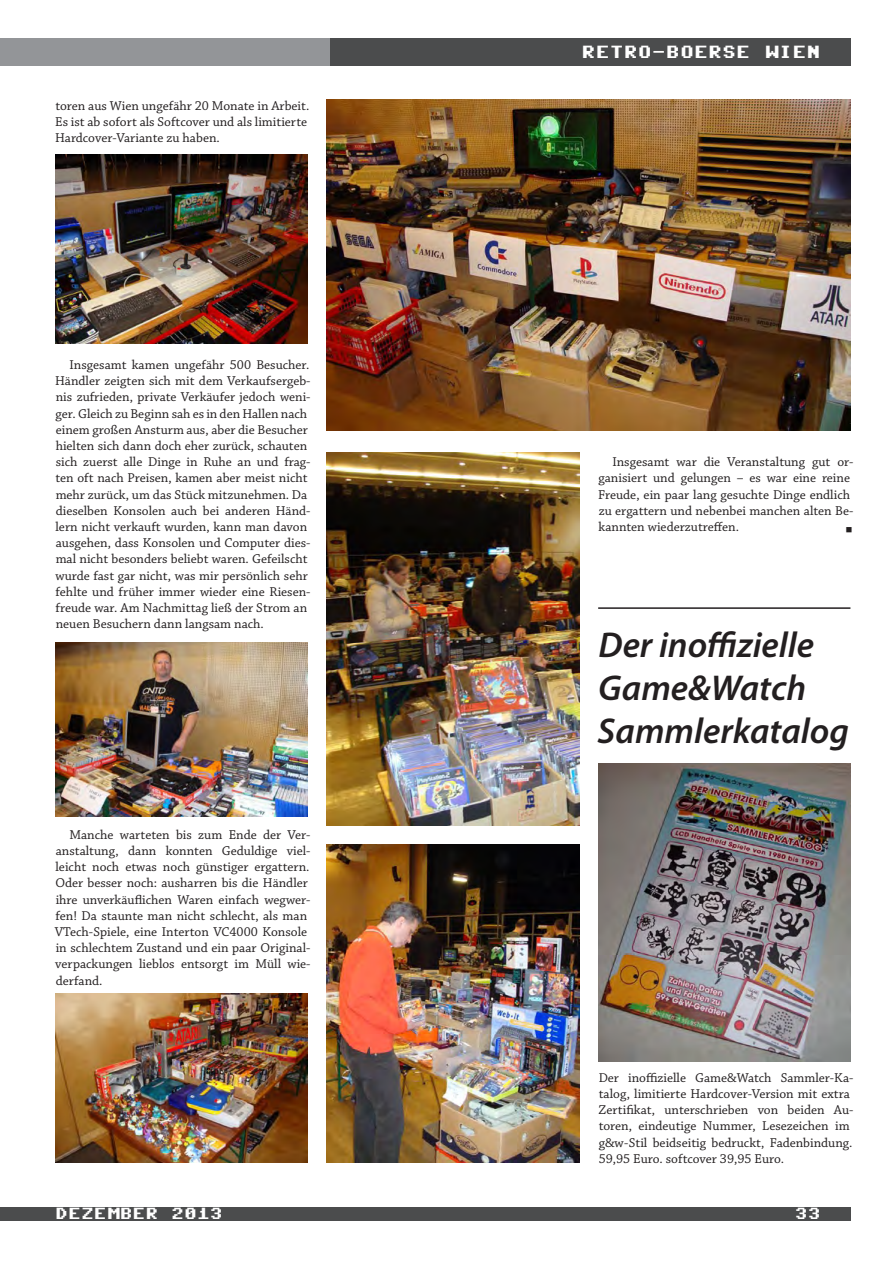
<style>
.page{position:relative;width:893px;height:1263px;background:#fff}
.page>*{position:absolute;margin:0;border:0;box-sizing:border-box;transform-origin:0 0}
.t1{font:italic 600 36px/43.2px "Myriad Pro";color:#231f20}
.t2{font:18px "Commodore 64";color:#fff}
.t3{font:16.5px "Commodore 64";color:#fff}
.t4{font:13.5px/16.2px "Chaparral Pro";color:#231f20}
.t5{font:13.5px "Commodore 64";color:#231f20}
</style>
<div class="page">
<div style="left:0;top:1207px;width:850px;height:13px;background:#4b4c4d"></div>
<div style="left:0;top:38px;width:330px;height:27px;background:#939598"></div>
<div style="left:330px;top:38px;width:520px;height:27px;background:#4b4c4d"></div>
<img style="left:598px;top:763px;width:252px;height:298px">
<hr style="left:598px;top:607px;width:252px;height:2px;background:#231f20">
<img style="left:55px;top:642px;width:253px;height:174px">
<img style="left:327px;top:100px;width:523px;height:330px">
<img style="left:327px;top:453px;width:252px;height:373px">
<img style="left:55px;top:994px;width:253px;height:169px">
<img style="left:327px;top:844px;width:252px;height:319px">
<img style="left:55px;top:154px;width:253px;height:189px">
<p class="t4" style="left:55px;top:98px;width:256px">toren aus Wien ungefähr 20 Monate in Arbeit.<br>Es ist ab sofort als Softcover und als limitierte<br>Hardcover-Variante zu haben.</p>
<p class="t4" style="left:55px;top:357px;width:257px;text-indent:14px">Insgesamt kamen ungefähr 500 Besucher.<br>Händler zeigten sich mit dem Verkaufsergeb&shy;nis zufrieden, private Verkäufer jedoch weni&shy;ger. Gleich zu Beginn sah es in den Hallen nach einem großen Ansturm aus, aber die Besucher hielten sich dann doch eher zurück, schauten sich zuerst alle Dinge in Ruhe an und frag&shy;ten oft nach Preisen, kamen aber meist nicht mehr zurück, um das Stück mitzunehmen. Da dieselben Konsolen auch bei anderen Händ&shy;lern nicht verkauft wurden, kann man davon ausgehen, dass Konsolen und Computer dies&shy;mal nicht besonders beliebt waren. Gefeilscht wurde fast gar nicht, was mir persönlich sehr fehlte und früher immer wieder eine Riesen&shy;freude war. Am Nachmittag ließ der Strom an neuen Besuchern dann langsam nach.</p>
<p class="t4" style="left:55px;top:827px;width:257px;text-indent:15px">Manche warteten bis zum Ende der Ver&shy;anstaltung, dann konnten Geduldige viel&shy;leicht noch etwas noch günstiger ergattern.<br>Oder besser noch: ausharren bis die Händler ihre unverkäuflichen Waren einfach wegwer&shy;fen! Da staunte man nicht schlecht, als man VTech-Spiele, eine Interton VC4000 Konsole in schlechtem Zustand und ein paar Original&shy;verpackungen lieblos entsorgt im Müll wie&shy;derfand.</p>
<h2 class="t2" style="left:582px;top:44px;width:240px">RETRO-BOERSE WIEN</h2>
<p class="t4" style="left:598px;top:454px;width:257px;text-indent:14px">Insgesamt war die Veranstaltung gut or&shy;ganisiert und gelungen – es war eine reine Freude, ein paar lang gesuchte Dinge endlich zu ergattern und nebenbei manchen alten Be&shy;kannten wiederzutreffen.</p>
<p class="t5" style="left:841px;top:520px;width:12px">¬</p>
<h1 class="t1" style="left:597px;top:622px;width:253px">Der inoffizielle<br>Game&amp;Watch<br>Sammlerkatalog</h1>
<p class="t4" style="left:598px;top:1070px;width:256px">Der inoffizielle Game&amp;Watch Sammler-Ka&shy;talog, limitierte Hardcover-Version mit extra Zertifikat, unterschrieben von beiden Au&shy;toren, eindeutige Nummer, Lesezeichen im g&amp;w-Stil beidseitig bedruckt, Fadenbindung.<br>59,95 Euro. softcover 39,95 Euro.</p>
<p class="t3" style="left:55px;top:1206px;width:169px">DEZEMBER 2013</p>
<p class="t3" style="left:795px;top:1206px;width:27px">33</p>
</div>
